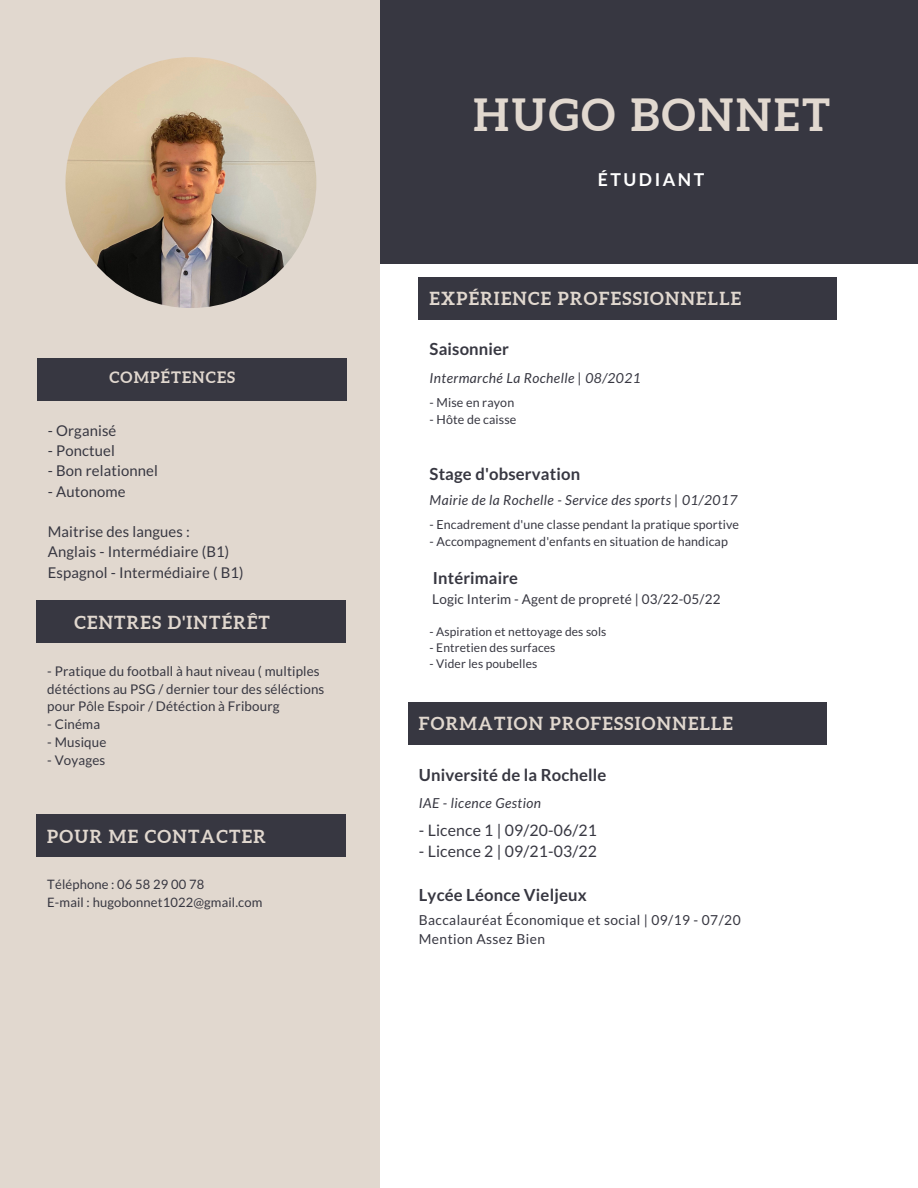
<style>
.page{position:relative;width:918px;height:1188px;background:#fff}
.page>*{position:absolute;margin:0;border:0;box-sizing:border-box;transform-origin:0 0}
.t1{font:700 44.4px "Aleo";letter-spacing:.06em;color:#e1d8cf}
.t2{font:700 18px "Aleo";letter-spacing:.07em;color:#e1d8cf}
.t3{font:700 17.7px "Lato";letter-spacing:.14em;color:#fff}
.t4{font:700 16.65px "Lato";letter-spacing:.01em;color:#373741}
.t5{font:700 16.5px "Lato";letter-spacing:.01em;color:#373741}
.t6{font:15.75px "Lato";letter-spacing:.01em;color:#373741}
.t7{font:700 15.75px "Aleo";letter-spacing:.07em;color:#e1d8cf}
.t8{font:14.85px "Lato";letter-spacing:.01em;color:#373741}
.t9{font:italic 13.8px "Lato";letter-spacing:.03em;color:#373741}
.t10{font:13.8px "Lato";letter-spacing:.03em;color:#373741}
.t11{font:13.5px "Lato";letter-spacing:.01em;color:#373741}
.t12{font:13.35px/17.9px "Lato";letter-spacing:.01em;color:#373741}
.t13{font:12.9px "Lato";letter-spacing:.01em;color:#373741}
.t14{font:12.45px "Lato";letter-spacing:.01em;color:#373741}
.t15{font:12px "Lato";letter-spacing:.01em;color:#373741}
</style>
<div class="page">
<div style="left:346px;top:0;width:572px;height:264px;background:#373741"></div>
<div style="left:0;top:0;width:380px;height:1188px;background:#e1d8cf"></div>
<div style="left:419px;top:277px;width:418px;height:43px;background:#373741"></div>
<div style="left:37px;top:358px;width:309px;height:43px;background:#373741"></div>
<div style="left:36px;top:600px;width:310px;height:43px;background:#373741"></div>
<div style="left:36px;top:814px;width:310px;height:43px;background:#373741"></div>
<div style="left:408px;top:702px;width:418px;height:43px;background:#373741"></div>
<img style="left:65px;top:57px;width:251px;height:251px;border-radius:50%">
<p class="t7" style="left:109px;top:369px;width:127px">COMPÉTENCES</p>
<p class="t8" style="left:48px;top:421px;width:70px">- Organisé</p>
<p class="t8" style="left:48px;top:442px;width:69px">- Ponctuel</p>
<p class="t8" style="left:48px;top:462px;width:112px">- Bon relationnel</p>
<p class="t8" style="left:48px;top:482px;width:79px">- Autonome</p>
<p class="t8" style="left:48px;top:523px;width:144px">Maitrise des langues :</p>
<p class="t8" style="left:48px;top:543px;width:183px">Anglais - Intermédiaire (B1)</p>
<p class="t8" style="left:48px;top:563px;width:197px">Espagnol - Intermédiaire ( B1)</p>
<p class="t2" style="left:74px;top:612px;width:197px">CENTRES D'INTÉRÊT</p>
<p class="t12" style="left:47px;top:662px;width:279px">- Pratique du football à haut niveau ( multiples détéctions au PSG / dernier tour des séléctions pour Pôle Espoir / Détéction à Fribourg</p>
<p class="t12" style="left:47px;top:715px;width:54px">- Cinéma</p>
<p class="t12" style="left:47px;top:733px;width:61px">- Musique</p>
<p class="t12" style="left:47px;top:751px;width:59px">- Voyages</p>
<p class="t2" style="left:47px;top:826px;width:220px">POUR ME CONTACTER</p>
<p class="t13" style="left:47px;top:877px;width:158px">Téléphone : 06 58 29 00 78</p>
<p class="t13" style="left:47px;top:894px;width:217px">E-mail : hugobonnet1022@gmail.com</p>
<p class="t1" style="left:474px;top:90px;width:358px">HUGO BONNET</p>
<p class="t3" style="left:598px;top:169px;width:108px">ÉTUDIANT</p>
<p class="t2" style="left:430px;top:288px;width:313px">EXPÉRIENCE PROFESSIONNELLE</p>
<p class="t4" style="left:430px;top:339px;width:81px">Saisonnier</p>
<p class="t9" style="left:430px;top:369px;width:213px">Intermarché La Rochelle | 08/2021</p>
<p class="t14" style="left:430px;top:395px;width:86px">- Mise en rayon</p>
<p class="t14" style="left:430px;top:412px;width:88px">- Hôte de caisse</p>
<p class="t4" style="left:430px;top:464px;width:152px">Stage d'observation</p>
<p class="t9" style="left:430px;top:491px;width:309px">Mairie de la Rochelle - Service des sports | 01/2017</p>
<p class="t14" style="left:430px;top:517px;width:311px">- Encadrement d'une classe pendant la pratique sportive</p>
<p class="t14" style="left:430px;top:534px;width:300px">- Accompagnement d'enfants en situation de handicap</p>
<p class="t5" style="left:433px;top:568px;width:87px">Intérimaire</p>
<p class="t11" style="left:432px;top:590px;width:290px">Logic Interim - Agent de propreté | 03/22-05/22</p>
<p class="t15" style="left:430px;top:624px;width:178px">- Aspiration et nettoyage des sols</p>
<p class="t15" style="left:430px;top:640px;width:127px">- Entretien des surfaces</p>
<p class="t15" style="left:430px;top:656px;width:109px">- Vider les poubelles</p>
<p class="t2" style="left:419px;top:714px;width:316px">FORMATION PROFESSIONNELLE</p>
<p class="t4" style="left:419px;top:764px;width:189px">Université de la Rochelle</p>
<p class="t9" style="left:419px;top:794px;width:124px">IAE - licence Gestion</p>
<p class="t6" style="left:419px;top:820px;width:180px">- Licence 1 | 09/20-06/21</p>
<p class="t6" style="left:419px;top:842px;width:180px">- Licence 2 | 09/21-03/22</p>
<p class="t4" style="left:419px;top:885px;width:169px">Lycée Léonce Vieljeux</p>
<p class="t10" style="left:419px;top:912px;width:323px">Baccalauréat Économique et social | 09/19 - 07/20</p>
<p class="t10" style="left:419px;top:931px;width:128px">Mention Assez Bien</p>
</div>
